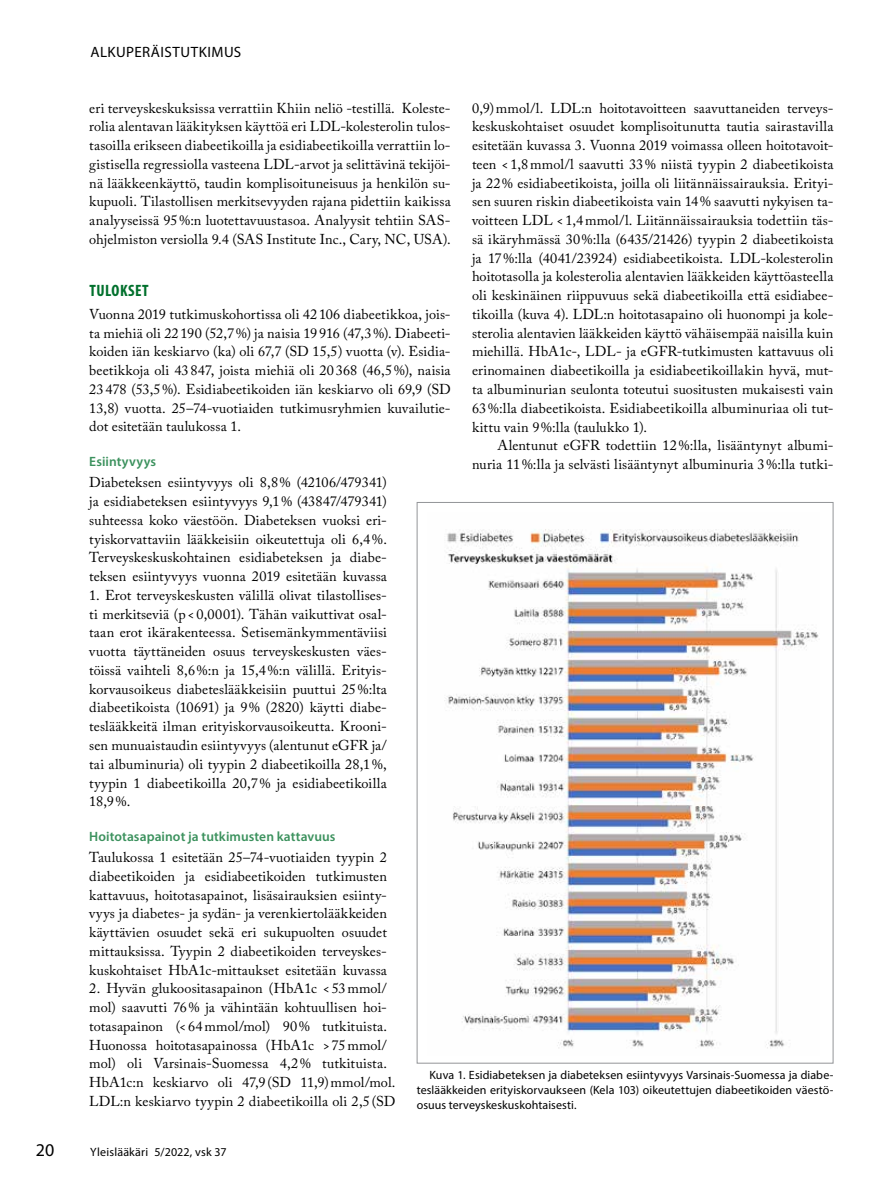
<style>
.page{position:relative;width:893px;height:1191px;background:#fff}
.page>*{position:absolute;margin:0;border:0;box-sizing:border-box;transform-origin:0 0}
.t1{font:18px "Myriad Pro";color:#000}
.t2{font:700 condensed 16.5px "Myriad Pro";letter-spacing:.025em;color:#00702c}
.t3{font:15px "Myriad Pro";letter-spacing:.03em;color:#000}
.t4{font:14.25px/18.8px "Adobe Caslon Pro";letter-spacing:.01em;color:#000;text-align:justify}
.t5{font:600 13.5px "Myriad Pro";letter-spacing:.005em;color:#3b915d}
.t6{font:12px/15px "Myriad Pro";letter-spacing:.01em;color:#000;text-align:justify}
</style>
<div class="page">
<img style="left:444px;top:529px;width:375px;height:520px">
<p class="t3" style="left:90px;top:42px;width:152px">ALKUPERÄISTUTKIMUS</p>
<p class="t4" style="left:472px;top:98px;width:363px">0,9)mmol/l. LDL:n hoitotavoitteen saavuttaneiden terveys&shy;keskuskohtaiset osuudet komplisoitunutta tautia sairastavilla esitetään kuvassa 3. Vuonna 2019 voimassa olleen hoitotavoit&shy;teen &lt; 1,8mmol/l saavutti 33% niistä tyypin 2 diabeetikoista ja 22% esidiabeetikoista, joilla oli liitännäissairauksia. Erityi&shy;sen suuren riskin diabeetikoista vain 14% saavutti nykyisen ta&shy;voitteen LDL &lt; 1,4mmol/l. Liitännäissairauksia todettiin täs&shy;sä ikäryhmässä 30%:lla (6435/21426) tyypin 2 diabeetikoista ja 17%:lla (4041/23924) esidiabeetikoista. LDL-kolesterolin hoitotasolla ja kolesterolia alentavien lääkkeiden käyttöasteella oli keskinäinen riippuvuus sekä diabeetikoilla että esidiabee&shy;tikoilla (kuva 4). LDL:n hoitotasapaino oli huonompi ja kole&shy;sterolia alentavien lääkkeiden käyttö vähäisempää naisilla kuin miehillä. HbA1c-, LDL- ja eGFR-tutkimusten kattavuus oli erinomainen diabeetikoilla ja esidiabeetikoillakin hyvä, mut&shy;ta albuminurian seulonta toteutui suositusten mukaisesti vain 63%:lla diabeetikoista. Esidiabeetikoilla albuminuriaa oli tut&shy;kittu vain 9%:lla (taulukko 1).</p>
<p class="t4" style="left:472px;top:436px;width:363px;text-align:right">Alentunut eGFR todettiin 12%:lla, lisääntynyt albumi&shy;nuria 11%:lla ja selvästi lisääntynyt albuminuria 3%:lla tutki-</p>
<p class="t4" style="left:89px;top:98px;width:363px">eri terveyskeskuksissa verrattiin Khiin neliö -testillä. Koleste&shy;rolia alentavan lääkityksen käyttöä eri LDL-kolesterolin tulos&shy;tasoilla erikseen diabeetikoilla ja esidiabeetikoilla verrattiin lo&shy;gistisella regressiolla vasteena LDL-arvot ja selittävinä tekijöi&shy;nä lääkkeenkäyttö, taudin komplisoituneisuus ja henkilön su&shy;kupuoli. Tilastollisen merkitsevyyden rajana pidettiin kaikissa analyyseissä 95%:n luotettavuustasoa. Analyysit tehtiin SAS&shy;ohjelmiston versiolla 9.4 (SAS Institute Inc., Cary, NC, USA).</p>
<p class="t2" style="left:89px;top:280px;width:61px">TULOKSET</p>
<p class="t4" style="left:89px;top:304px;width:363px">Vuonna 2019 tutkimuskohortissa oli 42 106 diabeetikkoa, jois&shy;ta miehiä oli 22 190 (52,7%) ja naisia 19 916 (47,3%). Diabeeti&shy;koiden iän keskiarvo (ka) oli 67,7 (SD 15,5) vuotta (v). Esidia&shy;beetikkoja oli 43 847, joista miehiä oli 20 368 (46,5%), naisia 23 478 (53,5%). Esidiabeetikoiden iän keskiarvo oli 69,9 (SD 13,8) vuotta. 25–74-vuotiaiden tutkimusryhmien kuvailutie&shy;dot esitetään taulukossa 1.</p>
<p class="t5" style="left:89px;top:453px;width:68px">Esiintyvyys</p>
<p class="t4" style="left:89px;top:473px;width:299px">Diabeteksen esiintyvyys oli 8,8% (42106/479341) ja esidiabeteksen esiintyvyys 9,1% (43847/479341) suhteessa koko väestöön. Diabeteksen vuoksi eri&shy;tyiskorvattaviin lääkkeisiin oikeutettuja oli 6,4%.<br>Terveyskeskuskohtainen esidiabeteksen ja diabe&shy;teksen esiintyvyys vuonna 2019 esitetään kuvassa</p>
<p class="t4" style="left:89px;top:585px;width:299px">1. Erot terveyskeskusten välillä olivat tilastollises&shy;ti merkitseviä (p&lt;0,0001). Tähän vaikuttivat osal&shy;taan erot ikärakenteessa. Setisemänkymmentäviisi vuotta täyttäneiden osuus terveyskeskusten väes&shy;töissä vaihteli 8,6%:n ja 15,4%:n välillä. Erityis&shy;korvausoikeus diabeteslääkkeisiin puuttui 25%:lta diabeetikoista (10691) ja 9% (2820) käytti diabe&shy;teslääkkeitä ilman erityiskorvausoikeutta. Krooni&shy;sen munuaistaudin esiintyvyys (alentunut eGFR ja/ tai albuminuria) oli tyypin 2 diabeetikoilla 28,1%, tyypin 1 diabeetikoilla 20,7% ja esidiabeetikoilla 18,9%.</p>
<p class="t5" style="left:89px;top:828px;width:248px">Hoitotasapainot ja tutkimusten kattavuus</p>
<p class="t4" style="left:89px;top:848px;width:299px">Taulukossa 1 esitetään 25–74-vuotiaiden tyypin 2 diabeetikoiden ja esidiabeetikoiden tutkimusten kattavuus, hoitotasapainot, lisäsairauksien esiinty&shy;vyys ja diabetes- ja sydän- ja verenkiertolääkkeiden käyttävien osuudet sekä eri sukupuolten osuudet mittauksissa. Tyypin 2 diabeetikoiden terveyskes&shy;kuskohtaiset HbA1c-mittaukset esitetään kuvassa</p>
<p class="t4" style="left:89px;top:979px;width:308px;text-align:left">2. Hyvän glukoositasapainon (HbA1c &lt;53mmol/ mol) saavutti 76% ja vähintään kohtuullisen hoi&shy;totasapainon (&lt;64mmol/mol) 90% tutkituista.<br>Huonossa hoitotasapainossa (HbA1c &gt; 75mmol/ mol) oli Varsinais-Suomessa 4,2% tutkituista.<br>HbA1c:n keskiarvo oli 47,9 (SD 11,9)mmol/mol.<br>LDL:n keskiarvo tyypin 2 diabeetikoilla oli 2,5(SD</p>
<p class="t6" style="left:417px;top:1067px;width:418px;text-indent:13px">Kuva 1. Esidiabeteksen ja diabeteksen esiintyvyys Varsinais-Suomessa ja diabe&shy;teslääkkeiden erityiskorvaukseen (Kela 103) oikeutettujen diabeetikoiden väestö&shy;osuus terveyskeskuskohtaisesti.</p>
<p class="t1" style="left:36px;top:1139px;width:20px">20</p>
<p class="t6" style="left:90px;top:1144px;width:138px">Yleislääkäri 5/2022, vsk 37</p>
</div>
